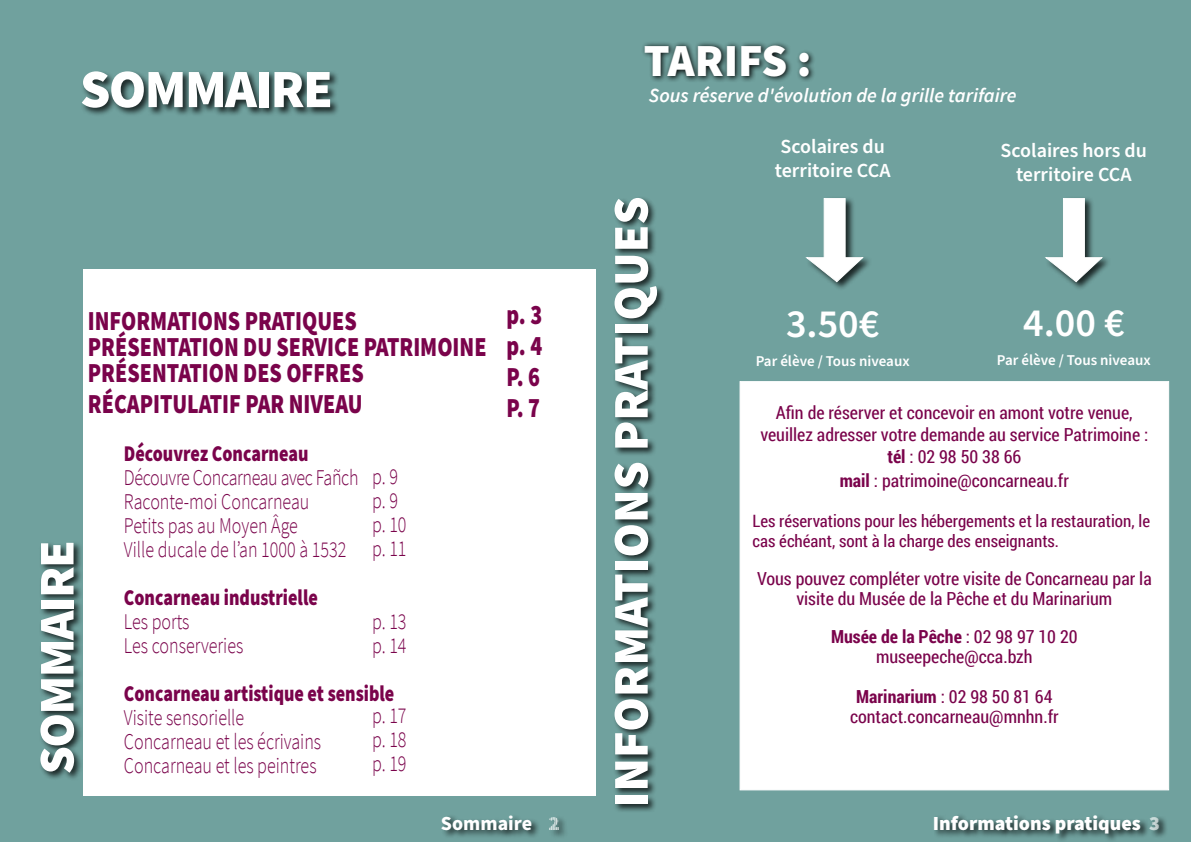
<style>
.page{position:relative;width:1191px;height:842px;background:#fff}
.page>*{position:absolute;margin:0;border:0;box-sizing:border-box;transform-origin:0 0}
.t1{font:900 54px "Source Sans Pro";letter-spacing:-.03em;color:#fff}
.t2{font:900 50px "Source Sans Pro";color:#fff}
.t3{font:900 50px "Source Sans Pro";letter-spacing:-.03em;color:#fff}
.t4{font:900 46px "Source Sans Pro";color:#fff}
.t5{font:600 40px "Source Sans Pro";color:#fff}
.t6{font:900 27.5px/31px "Source Sans Pro";color:#7a034b;scale:.8 1}
.t7{font:300 22.5px/24px "Source Sans Pro";color:#7a034b;scale:.8 1}
.t8{font:900 22.5px "Source Sans Pro";color:#7a034b;scale:.8 1}
.t9{font:600 20px/24px "Source Sans Pro";color:#fff}
.t10{font:italic 600 20px "Source Sans Pro";color:#fff}
.t11{font:900 20px "Source Sans Pro";color:#fff}
.t12{font:700 20px "Source Sans Pro";color:#fff}
.t13{font:18px/20px "Roboto Condensed";color:#7a034b;text-align:center}
.t14{font:17px/20px "Roboto Condensed";color:#7a034b}
.t15{font:600 15px "Source Sans Pro";color:#fff}
.s1{font-family:"Source Sans Pro DISPLAYV2";font-weight:900}
.s2{font-weight:700}
.s3{font-family:"Source Sans Pro DISPLAYV2"}
</style>
<div class="page">
<div style="left:0;top:0;width:608px;height:842px;background:#70a19e"></div>
<div style="left:38px;top:540px;width:44px;height:241px;background:#000;opacity:.75"></div>
<div style="left:81px;top:70px;width:259px;height:47px;background:#000;opacity:.75"></div>
<div style="left:440px;top:813px;width:128px;height:26px;background:#000;opacity:.75"></div>
<div style="left:83px;top:270px;width:512px;height:526px;background:#fff"></div>
<div style="left:608px;top:0;width:583px;height:842px;background:#70a19e"></div>
<div style="left:612px;top:196px;width:53px;height:616px;background:#000;opacity:.75"></div>
<div style="left:805px;top:197px;width:67px;height:94px;background:#000;opacity:.75"></div>
<div style="left:823px;top:198px;width:22px;height:64px;background:#fff;border:1px solid #fff"></div>
<svg style="left:805px;top:256px;width:59px;height:27px"></svg>
<div style="left:1044px;top:197px;width:67px;height:94px;background:#000;opacity:.75"></div>
<div style="left:1063px;top:198px;width:22px;height:64px;background:#fff"></div>
<svg style="left:1044px;top:211px;width:67px;height:80px"></svg>
<div style="left:739px;top:381px;width:430px;height:409px;background:#fff;border:1px solid #fff"></div>
<div style="left:933px;top:813px;width:235px;height:29px;background:#000;opacity:.75"></div>
<div style="left:641px;top:40px;width:174px;height:42px;background:#000;opacity:.94"></div>
<h1 class="t1" style="left:80px;top:52px;width:254px">SOMMAIRE</h1>
<h2 class="t3" style="left:22px;top:774px;width:236px;rotate:-90deg">SOMMAIRE</h2>
<h3 class="t6" style="left:88px;top:308px;width:500px;line-height:26.4px">INFORMATIONS PRATIQUES<br>PRÉSENTATION DU SERVICE PATRIMOINE<br>PRÉSENTATION DES OFFRES</h3>
<h3 class="t6" style="left:88px;top:388px;width:345px">RÉCAPITULATIF PAR NIVEAU</h3>
<p class="t8" style="left:124px;top:437px;width:232px">Découvrez Concarneau</p>
<p class="t7" style="left:124px;top:465px;width:295px">Découvre Concarneau avec Fañch<br>Raconte-moi Concarneau<br>Petits pas au Moyen Âge<br>Ville ducale de l’an 1000 à 1532</p>
<p class="t8" style="left:124px;top:581px;width:244px">Concarneau industrielle</p>
<p class="t7" style="left:124px;top:609px;width:151px">Les ports<br>Les conserveries</p>
<p class="t8" style="left:124px;top:677px;width:339px">Concarneau artistique et sensible</p>
<p class="t7" style="left:124px;top:705px;width:248px">Visite sensorielle<br>Concarneau et les écrivains<br>Concarneau et les peintres</p>
<p class="t7" style="left:372px;top:465px;width:44px">p. 9 p. 9 p. 10 p. 11</p>
<p class="t7" style="left:372px;top:610px;width:44px">p. 13 p. 14</p>
<p class="t7" style="left:372px;top:704px;width:44px;text-align:justify">p. 17 p. 18 p. 19</p>
<h3 class="t6" style="left:506px;top:300px;width:46px;text-align:justify">p. 3 p. 4<br>P. 6<br>P. 7</h3>
<p class="t12" style="left:441px;top:809px;width:120px">Sommaire <span class="s1">2</span></p>
<h3 class="t4" style="left:643px;top:29px;width:169px">TARIFS :</h3>
<p class="t10" style="left:649px;top:82px;width:369px">Sous réserve d'évolution de la grille tarifaire</p>
<h2 class="t2" style="left:596px;top:807px;width:612px;rotate:-90deg">INFORMATIONS PRATIQUES</h2>
<p class="t9" style="left:775px;top:135px;width:117px">Scolaires du territoire CCA</p>
<p class="t9" style="left:1000px;top:139px;width:148px;text-align:center">Scolaires hors du territoire CCA</p>
<h3 class="t5" style="left:1023px;top:296px;width:103px">4.00 €</h3>
<p class="t15" style="left:997px;top:350px;width:155px">Par élève / Tous niveaux</p>
<p class="t13" style="left:760px;top:401px;width:389px;line-height:21.6px">Afin de réserver et concevoir en amont votre venue, veuillez adresser votre demande au service Patrimoine : <span class="s2">tél</span> : 02 98 50 38 66</p>
<p class="t13" style="left:839px;top:469px;width:231px"><span class="s2">mail</span> : patrimoine@concarneau.fr</p>
<p class="t14" style="left:752px;top:510px;width:399px">Les réservations pour les hébergements et la restauration, le cas échéant, sont à la charge des enseignants. -</p>
<p class="t13" style="left:757px;top:567px;width:396px">Vous pouvez compléter votre visite de Concarneau par la visite du Musée de la Pêche et du Marinarium</p>
<p class="t13" style="left:831px;top:625px;width:248px"><span class="s2">Musée de la Pêche</span> : 02 98 97 10 20 museepeche@cca.bzh</p>
<p class="t13" style="left:850px;top:685px;width:210px"><span class="s2">Marinarium</span> : 02 98 50 81 64 contact.concarneau@mnhn.fr</p>
<h3 class="t5" style="left:786px;top:297px;width:95px">3.50€</h3>
<p class="t15" style="left:756px;top:351px;width:155px">Par élève / Tous niveaux</p>
<p class="t11" style="left:933px;top:809px;width:228px">Informations pratiques <span class="s3">3</span></p>
</div>
